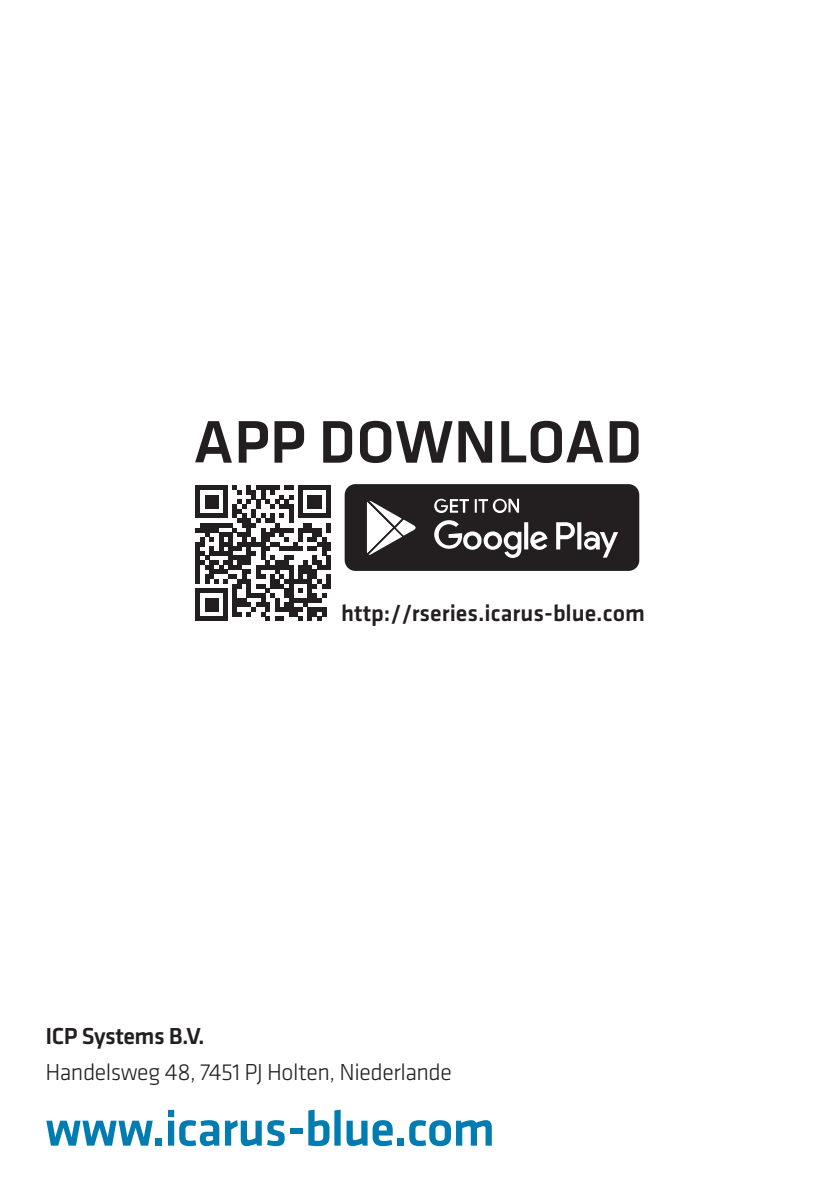
<style>
.page{position:relative;width:840px;height:1191px;background:#fff}
.page>*{position:absolute;margin:0;border:0;box-sizing:border-box;transform-origin:0 0}
.t1{font:500 51.2px "Klavika Basic";letter-spacing:-.02em;color:#007cb0}
.t2{font:300 24px "Klavika Basic";letter-spacing:-.02em;color:#231f20}
.t3{font:500 24px "Klavika Basic";color:#231f20}
.t4{font:500 24px "Klavika Basic";letter-spacing:-.02em;color:#231f20}
</style>
<div class="page">
<svg style="left:195px;top:421px;width:37px;height:42px"></svg>
<svg style="left:238px;top:421px;width:30px;height:42px"></svg>
<svg style="left:274px;top:421px;width:30px;height:42px"></svg>
<svg style="left:323px;top:421px;width:29px;height:42px"></svg>
<svg style="left:360px;top:421px;width:92px;height:42px"></svg>
<svg style="left:458px;top:421px;width:34px;height:42px"></svg>
<svg style="left:501px;top:421px;width:102px;height:42px"></svg>
<svg style="left:609px;top:421px;width:29px;height:42px"></svg>
<svg style="left:195px;top:485px;width:136px;height:136px"></svg>
<div style="left:344px;top:484px;width:295px;height:87px;background:#231f20;border-radius:11px"></div>
<svg style="left:434px;top:499px;width:84px;height:14px"></svg>
<svg style="left:434px;top:520px;width:183px;height:38px"></svg>
<svg style="left:366px;top:500px;width:50px;height:55px"></svg>
<p class="t3" style="left:341px;top:597px;width:305px">http://rseries.icarus-blue.com</p>
<p class="t4" style="left:45px;top:1020px;width:161px">ICP Systems B.V.</p>
<p class="t2" style="left:45px;top:1058px;width:408px">Handelsweg 48, 7451 PJ Holten, Niederlande</p>
<h1 class="t1" style="left:45px;top:1094px;width:451px">www.icarus-blue.com</h1>
</div>
